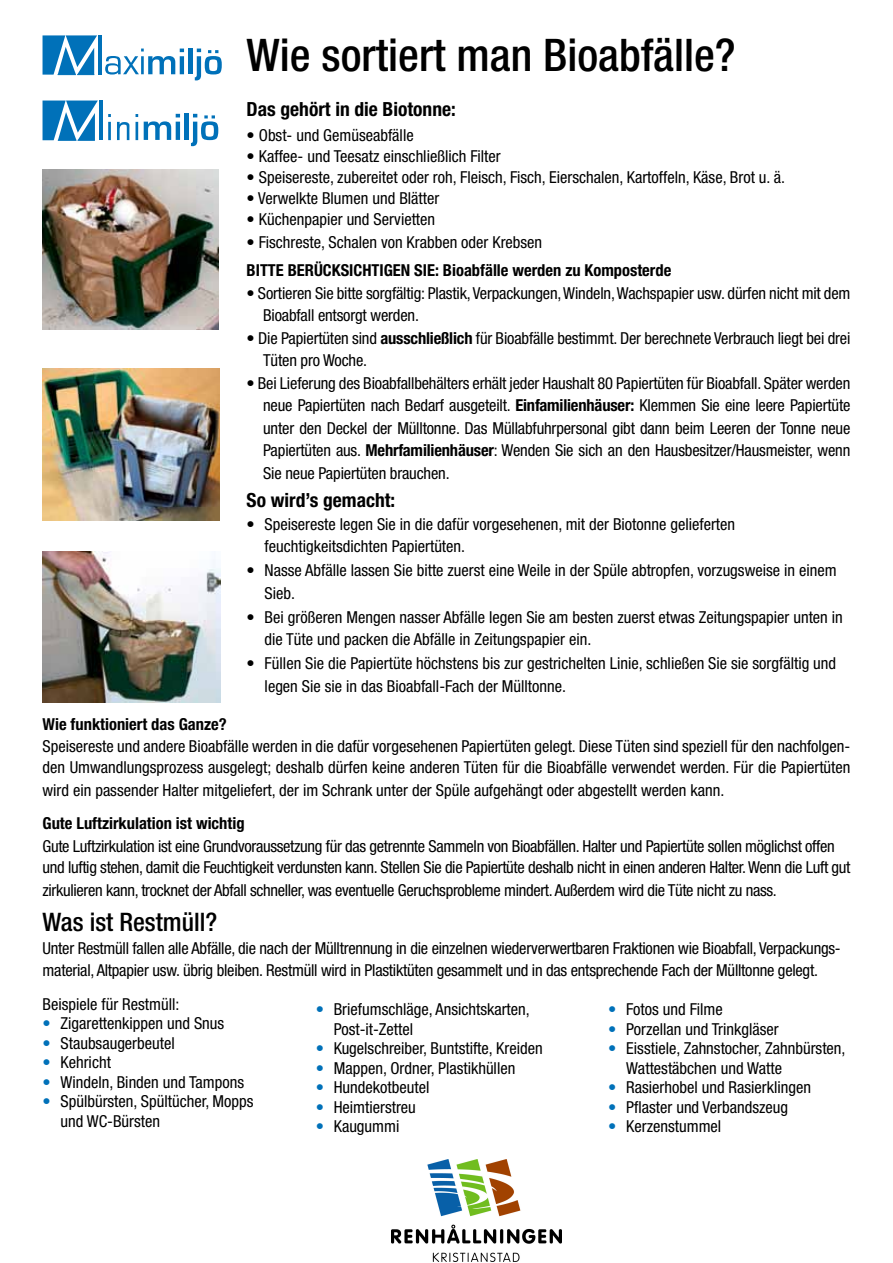
<style>
.page{position:relative;width:893px;height:1263px;background:#fff}
.page>*{position:absolute;margin:0;border:0;box-sizing:border-box;transform-origin:0 0}
.t1{font:500 condensed 45px "Helvetica Neue";color:#000}
.t2{font:500 condensed 25.5px "Helvetica Neue";color:#000}
.t3{font:700 condensed 19.5px "Helvetica Neue";color:#000}
.t4{font:condensed 16.5px/22.5px "Helvetica Neue";color:#000}
.t5{font:condensed 16.5px/21px "Helvetica Neue";letter-spacing:-.02em;color:#000}
.t6{font:700 condensed 16.5px "Helvetica Neue";color:#000}
.s1{font-weight:700}
.s2{color:#0071b9}
</style>
<div class="page">
<img style="left:43px;top:169px;width:176px;height:160px">
<img style="left:43px;top:551px;width:178px;height:151px">
<img style="left:43px;top:369px;width:177px;height:151px">
<svg style="left:105px;top:49px;width:79px;height:26px"></svg>
<div style="left:188px;top:49px;width:5px;height:25px;background:#0071b9"></div>
<svg style="left:195px;top:49px;width:27px;height:31px"></svg>
<hr style="left:98px;top:35px;width:4px;height:40px;background:#0071b9">
<svg style="left:43px;top:35px;width:54px;height:40px"></svg>
<svg style="left:136px;top:114px;width:2px;height:26px"></svg>
<hr style="left:108px;top:122px;width:3px;height:18px;background:#0071b9">
<svg style="left:117px;top:122px;width:13px;height:18px"></svg>
<svg style="left:144px;top:114px;width:36px;height:26px"></svg>
<div style="left:184px;top:114px;width:5px;height:26px;background:#0071b9"></div>
<svg style="left:191px;top:114px;width:27px;height:32px"></svg>
<hr style="left:99px;top:101px;width:4px;height:39px;background:#0071b9">
<svg style="left:43px;top:101px;width:55px;height:39px"></svg>
<img style="left:391px;top:1159px;width:171px;height:102px">
<h1 class="t1" style="left:247px;top:28px;width:491px">Wie sortiert man Bioabfälle?</h1>
<p class="t3" style="left:247px;top:97px;width:211px">Das gehört in die Biotonne:</p>
<p class="t4" style="left:247px;top:124px;width:169px">• Obst- und Gemüseabfälle</p>
<p class="t4" style="left:247px;top:145px;width:255px">• Kaffee- und Teesatz einschließlich Filter</p>
<p class="t4" style="left:247px;top:166px;width:540px">• Speisereste, zubereitet oder roh, Fleisch, Fisch, Eierschalen, Kartoffeln, Käse, Brot u. ä.</p>
<p class="t4" style="left:247px;top:187px;width:194px">• Verwelkte Blumen und Blätter</p>
<p class="t4" style="left:247px;top:208px;width:190px">• Küchenpapier und Servietten</p>
<p class="t4" style="left:247px;top:231px;width:297px">• Fischreste, Schalen von Krabben oder Krebsen</p>
<p class="t6" style="left:247px;top:260px;width:426px">BITTE BERÜCKSICHTIGEN SIE: Bioabfälle werden zu Komposterde</p>
<p class="t4" style="left:263px;top:282px;width:589px;text-indent:-16px">• Sortieren Sie bitte sorgfältig: Plastik, Verpackungen, Windeln, Wachspapier usw. dürfen nicht mit dem<br>Bioabfall entsorgt werden.</p>
<p class="t4" style="left:263px;top:327px;width:589px;text-indent:-16px">• Die Papiertüten sind <span class="s1">ausschließlich</span> für Bioabfälle bestimmt. Der berechnete Verbrauch liegt bei drei<br>Tüten pro Woche.</p>
<p class="t4" style="left:263px;top:372px;width:589px;text-align:justify;text-indent:-16px">• Bei Lieferung des Bioabfallbehälters erhält jeder Haushalt 80 Papiertüten für Bioabfall. Später werden neue Papiertüten nach Bedarf ausgeteilt. <span class="s1">Einfamilienhäuser:</span> Klemmen Sie eine leere Papiertüte unter den Deckel der Mülltonne. Das Müllabfuhrpersonal gibt dann beim Leeren der Tonne neue Papiertüten aus. <span class="s1">Mehrfamilienhäuser</span>: Wenden Sie sich an den Hausbesitzer/Hausmeister, wenn Sie neue Papiertüten brauchen.</p>
<p class="t3" style="left:247px;top:488px;width:150px">So wird’s gemacht:</p>
<p class="t4" style="left:265px;top:513px;width:472px;text-indent:-18px">• Speisereste legen Sie in die dafür vorgesehenen, mit der Biotonne gelieferten feuchtigkeitsdichten Papiertüten.</p>
<p class="t4" style="left:265px;top:559px;width:574px;text-indent:-18px">• Nasse Abfälle lassen Sie bitte zuerst eine Weile in der Spüle abtropfen, vorzugsweise in einem<br>Sieb.</p>
<p class="t4" style="left:265px;top:606px;width:580px;text-indent:-18px">• Bei größeren Mengen nasser Abfälle legen Sie am besten zuerst etwas Zeitungspapier unten in die Tüte und packen die Abfälle in Zeitungspapier ein.</p>
<p class="t4" style="left:265px;top:652px;width:573px;text-indent:-18px">• Füllen Sie die Papiertüte höchstens bis zur gestrichelten Linie, schließen Sie sie sorgfältig und legen Sie sie in das Bioabfall-Fach der Mülltonne.</p>
<p class="t6" style="left:43px;top:714px;width:186px">Wie funktioniert das Ganze?</p>
<p class="t4" style="left:43px;top:736px;width:809px;line-height:21px">Speisereste und andere Bioabfälle werden in die dafür vorgesehenen Papiertüten gelegt. Diese Tüten sind speziell für den nachfolgen&shy;den Umwandlungsprozess ausgelegt; deshalb dürfen keine anderen Tüten für die Bioabfälle verwendet werden. Für die Papiertüten</p>
<p class="t4" style="left:43px;top:778px;width:683px">wird ein passender Halter mitgeliefert, der im Schrank unter der Spüle aufgehängt oder abgestellt werden kann.</p>
<p class="t6" style="left:43px;top:814px;width:204px">Gute Luftzirkulation ist wichtig</p>
<p class="t5" style="left:43px;top:835px;width:809px">Gute Luftzirkulation ist eine Grundvoraussetzung für das getrennte Sammeln von Bioabfällen. Halter und Papiertüte sollen möglichst offen und luftig stehen, damit die Feuchtigkeit verdunsten kann. Stellen Sie die Papiertüte deshalb nicht in einen anderen Halter. Wenn die Luft gut</p>
<p class="t5" style="left:43px;top:879px;width:736px">zirkulieren kann, trocknet der Abfall schneller, was eventuelle Geruchsprobleme mindert. Außerdem wird die Tüte nicht zu nass.</p>
<h2 class="t2" style="left:43px;top:907px;width:176px">Was ist Restmüll?</h2>
<p class="t4" style="left:43px;top:937px;width:800px">Unter Restmüll fallen alle Abfälle, die nach der Mülltrennung in die einzelnen wiederverwertbaren Fraktionen wie Bioabfall, Verpackungs&shy;material, Altpapier usw. übrig bleiben. Restmüll wird in Plastiktüten gesammelt und in das entsprechende Fach der Mülltonne gelegt.</p>
<p class="t4" style="left:334px;top:999px;width:198px;line-height:19.5px;text-indent:-18px"><span class="s2">•</span> Briefumschläge, Ansichtskarten,<br>Post-it-Zettel</p>
<p class="t4" style="left:316px;top:1037px;width:228px"><span class="s2">•</span> Kugelschreiber, Buntstifte, Kreiden</p>
<p class="t4" style="left:316px;top:1056px;width:201px"><span class="s2">•</span> Mappen, Ordner, Plastikhüllen</p>
<p class="t4" style="left:316px;top:1076px;width:115px"><span class="s2">•</span> Hundekotbeutel</p>
<p class="t4" style="left:316px;top:1095px;width:102px"><span class="s2">•</span> Heimtierstreu</p>
<p class="t4" style="left:316px;top:1115px;width:85px"><span class="s2">•</span> Kaugummi</p>
<p class="t4" style="left:43px;top:992px;width:138px">Beispiele für Restmüll:</p>
<p class="t4" style="left:43px;top:1012px;width:183px"><span class="s2">•</span> Zigarettenkippen und Snus</p>
<p class="t4" style="left:43px;top:1031px;width:134px"><span class="s2">•</span> Staubsaugerbeutel</p>
<p class="t4" style="left:43px;top:1051px;width:70px"><span class="s2">•</span> Kehricht</p>
<p class="t4" style="left:43px;top:1070px;width:203px"><span class="s2">•</span> Windeln, Binden und Tampons</p>
<p class="t4" style="left:61px;top:1091px;width:195px;line-height:19.5px;text-indent:-18px"><span class="s2">•</span> Spülbürsten, Spültücher, Mopps und WC-Bürsten</p>
<p class="t4" style="left:608px;top:998px;width:116px"><span class="s2">•</span> Fotos und Filme</p>
<p class="t4" style="left:608px;top:1017px;width:172px"><span class="s2">•</span> Porzellan und Trinkgläser</p>
<p class="t4" style="left:626px;top:1038px;width:221px;line-height:19.5px;text-indent:-18px"><span class="s2">•</span> Eisstiele, Zahnstocher, Zahnbürsten,<br>Wattestäbchen und Watte</p>
<p class="t4" style="left:608px;top:1076px;width:204px"><span class="s2">•</span> Rasierhobel und Rasierklingen</p>
<p class="t4" style="left:608px;top:1095px;width:181px"><span class="s2">•</span> Pflaster und Verbandszeug</p>
<p class="t4" style="left:608px;top:1115px;width:114px"><span class="s2">•</span> Kerzenstummel</p>
</div>
